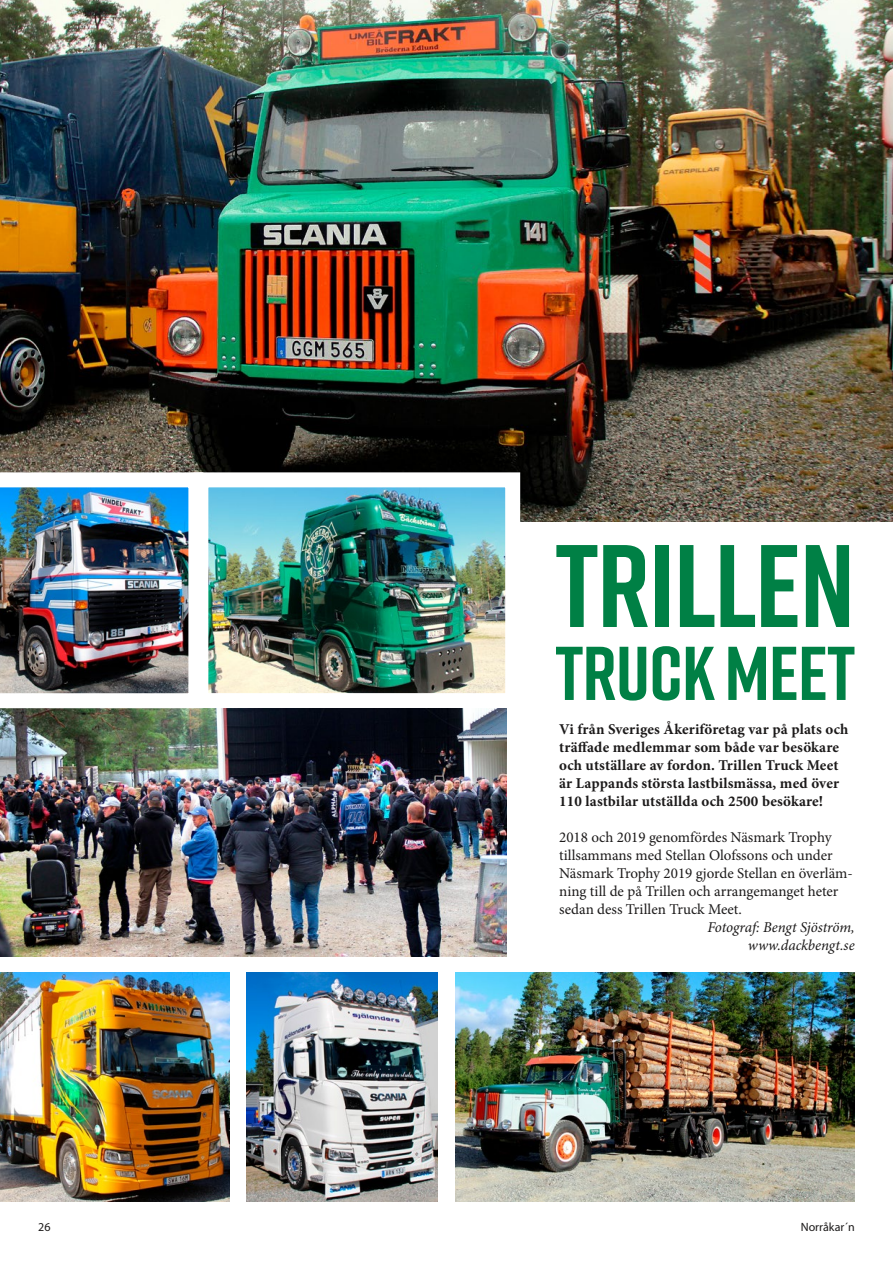
<style>
.page{position:relative;width:893px;height:1263px;background:#fff}
.page>*{position:absolute;margin:0;border:0;box-sizing:border-box;transform-origin:0 0}
.Rubrik_3{font:700 117px "Rift";letter-spacing:-.01em;color:#008045}
.Rubrik_3-2{font:700 76.05px "Rift";letter-spacing:-.01em;color:#008045}
._1__bröd_ingång{font:700 15px/18px "Minion Pro";letter-spacing:.01em;color:#1c1a1a}
._1__bröd_ingång-2{font:15px/18px "Minion Pro";letter-spacing:-.005em;color:#1c1a1a}
._1__Bröd{font:italic 15px/18px "Minion Pro";letter-spacing:-.005em;color:#1c1a1a;text-align:right}
._1__bröd_ingång-3{font:12px "Myriad Pro";color:#1c1a1a}
</style>
<div class="page">
<img style="left:0;top:0;width:893px;height:522px">
<img style="left:211px;top:465px;width:317px;height:251px">
<img style="left:455px;top:972px;width:400px;height:229px">
<img style="left:0;top:972px;width:230px;height:229px">
<img style="left:0;top:709px;width:506px;height:247px">
<img style="left:0;top:465px;width:211px;height:251px">
<img style="left:247px;top:972px;width:191px;height:229px">
<p class="Rubrik_3" style="left:555px;top:502px;width:301px">TRILLEN</p>
<p class="Rubrik_3-2" style="left:555px;top:619px;width:301px">TRUCK MEET</p>
<p class="_1__bröd_ingång" style="left:559px;top:720px;width:291px">Vi från Sveriges Åkeriföretag var på plats och träffade medlemmar som både var besökare och utställare av fordon. Trillen Truck Meet är Lappands största lastbilsmässa, med över 110 lastbilar utställda och 2500 besökare!</p>
<p class="_1__bröd_ingång-2" style="left:559px;top:828px;width:295px">2018 och 2019 genomfördes Näsmark Trophy tillsammans med Stellan Olofssons och under Näsmark Trophy 2019 gjorde Stellan en överläm&shy;ning till de på Trillen och arrangemanget heter sedan dess Trillen Truck Meet.</p>
<p class="_1__Bröd" style="left:707px;top:918px;width:149px">Fotograf: Bengt Sjöström, www.dackbengt.se</p>
<p class="_1__bröd_ingång-3" style="left:38px;top:1219px;width:14px">26</p>
<p class="_1__bröd_ingång-3" style="left:801px;top:1219px;width:55px">Norråkar´n</p>
</div>
